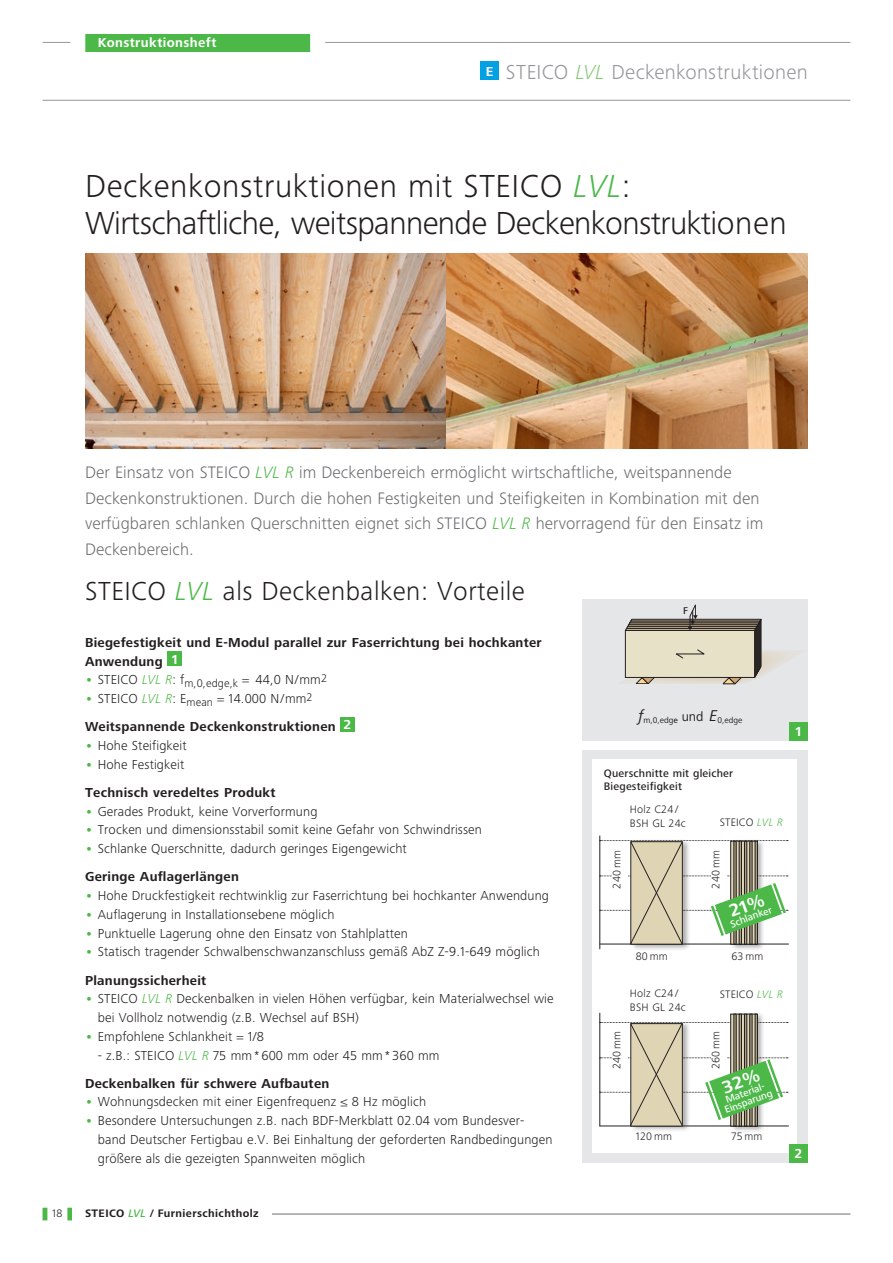
<style>
.page{position:relative;width:893px;height:1263px;background:#fff}
.page>*{position:absolute;margin:0;border:0;box-sizing:border-box;transform-origin:0 0}
.t1{font:300 33px/37.5px "Frutiger Next LTW1 G";letter-spacing:-.02em;color:#231f20}
.t2{font:300 27px "Frutiger Next LTW1 G";letter-spacing:.02em;color:#231f20}
.t3{font:300 21px "Frutiger Next LTW1 G";letter-spacing:.015em;color:#95979a}
.t4{font:300 17.25px/25.5px "Frutiger Next LTW1 G";letter-spacing:.005em;color:#6c6d70}
.t5{font:300 13.5px/28px "Frutiger Next LTW1 G";letter-spacing:.01em;color:#231f20}
.t6{font:700 13.5px/18.8px "Frutiger Next LTW1 G";letter-spacing:.02em;color:#231f20}
.t7{font:700 13.5px "Frutiger Next LTW1 G";letter-spacing:.03em;color:#fff}
.t8{font:300 11.25px/13.5px "Frutiger Next LTW1 G";letter-spacing:.02em;color:#231f20}
.t9{font:500 11.25px/13.5px "Frutiger Next LTW1 G";letter-spacing:.02em;color:#231f20}
.t10{font:700 11.25px "Frutiger Next LTW1 G";letter-spacing:.035em;color:#231f20}
.t11{font:500 10.35px/9.4px "Frutiger Next LTW1 G";color:#fff;text-align:center}
.t12{font:500 10.2px "Frutiger Next Pro";color:#231f20}
.t13{font:8.7px "Frutiger Next Pro";color:#231f20}
.s1{font-weight:700;font-size:13.5px;color:#fff}
.s2{font-style:italic;color:#88c878}
.s3{font-style:italic;color:#4cb848}
.s4{font-weight:700;color:#4cb848}
.s5{color:#4cb848}
.s6{font-weight:300}
.s7{font-weight:300;font-style:italic;color:#4cb848}
.s8{font-weight:700}
.s9{font-weight:500}
.s10{font-weight:500;font-style:italic;color:#4cb848}
</style>
<div class="page">
<div style="left:583px;top:599px;width:225px;height:142px;background:#e5e6e8"></div>
<svg style="left:624px;top:604px;width:169px;height:80px"></svg>
<div style="left:789px;top:722px;width:19px;height:19px;background:#4cb848"></div>
<div style="left:168px;top:652px;width:14px;height:14px;background:#4cb848"></div>
<div style="left:341px;top:717px;width:14px;height:14px;background:#4cb848"></div>
<img style="left:85px;top:253px;width:361px;height:196px">
<svg style="left:446px;top:253px;width:362px;height:196px"></svg>
<div style="left:583px;top:750px;width:225px;height:413px;background:#e5e6e8"></div>
<div style="left:592px;top:759px;width:205px;height:394px;background:#fff"></div>
<hr style="left:600px;top:944px;width:189px;height:1px;background:#231f20">
<hr style="left:599px;top:835px;width:1px;height:114px;background:#231f20">
<div style="left:730px;top:838px;width:36px;height:113px;background:#231f20;opacity:.35"></div>
<div style="left:630px;top:838px;width:61px;height:113px;background:#231f20;opacity:.35"></div>
<hr style="left:600px;top:1126px;width:189px;height:1px;background:#231f20">
<hr style="left:599px;top:1013px;width:1px;height:113px;background:#231f20">
<div style="left:730px;top:1011px;width:36px;height:121px;background:#231f20;opacity:.35"></div>
<svg style="left:732px;top:1016px;width:23px;height:6px"></svg>
<div style="left:739px;top:1014px;width:3px;height:112px;border:1px solid #231f20"></div>
<div style="left:744px;top:1014px;width:3px;height:112px;border:1px solid #231f20"></div>
<div style="left:749px;top:1014px;width:3px;height:112px;border:1px solid #231f20"></div>
<div style="left:755px;top:1014px;width:3px;height:112px;border:1px solid #231f20"></div>
<div style="left:630px;top:1020px;width:61px;height:113px;background:#231f20;opacity:.35"></div>
<div style="left:789px;top:1144px;width:19px;height:19px;background:#4cb848"></div>
<hr style="left:85px;top:1214px;width:765px;height:1px;background:#6c6d70">
<hr style="left:43px;top:1208px;width:4px;height:12px;background:#4cb848">
<div style="left:67px;top:1208px;width:5px;height:12px;background:#4cb848"></div>
<div style="left:72px;top:1208px;width:199px;height:12px;background:#fff"></div>
<hr style="left:43px;top:42px;width:807px;height:1px;background:#95979a">
<hr style="left:43px;top:100px;width:807px;height:1px;background:#95979a">
<div style="left:480px;top:62px;width:19px;height:18px;background:#00a1e3"></div>
<div style="left:85px;top:34px;width:225px;height:18px;background:#4cb848"></div>
<div style="left:70px;top:34px;width:15px;height:18px;background:#fff"></div>
<div style="left:310px;top:34px;width:15px;height:18px;background:#fff"></div>
<svg style="left:600px;top:840px;width:188px;height:104px"></svg>
<svg style="left:600px;top:1022px;width:188px;height:104px"></svg>
<p class="t7" style="left:98px;top:35px;width:120px">Konstruktionsheft</p>
<h3 class="t3" style="left:486px;top:60px;width:324px"><span class="s1">E</span> STEICO <span class="s2">LVL</span> Deckenkonstruktionen</h3>
<h1 class="t1" style="left:85px;top:167px;width:703px">Deckenkonstruktionen mit STEICO <span class="s3">LVL</span>:<br>Wirtschaftliche, weitspannende Deckenkonstruktionen</h1>
<p class="t4" style="left:85px;top:460px;width:680px">Der Einsatz von STEICO <span class="s3">LVL R</span> im Deckenbereich ermöglicht wirtschaftliche, weitspannende Deckenkonstruktionen. Durch die hohen Festigkeiten und Steifigkeiten in Kombination mit den verfügbaren schlanken Querschnitten eignet sich STEICO <span class="s3">LVL R</span> hervorragend für den Einsatz im Deckenbereich.</p>
<h2 class="t2" style="left:85px;top:576px;width:441px">STEICO <span class="s3">LVL</span> als Deckenbalken: Vorteile</h2>
<p class="t6" style="left:85px;top:633px;width:458px">Biegefestigkeit und E-Modul parallel zur Faserrichtung bei hochkanter<br>Anwendung <sup>1</sup></p>
<p class="t5" style="left:85px;top:666px;width:244px"><span class="s4">•</span> STEICO <span class="s3">LVL R</span>: f<sub>m,0,edge,k</sub> = 44,0 N/mm<sup>2</sup></p>
<p class="t6" style="left:85px;top:685px;width:268px;line-height:28.2px"><span class="s5">•</span> <span class="s6">STEICO</span> <span class="s7">LVL R</span><span class="s6">: E</span><sub>mean</sub> <span class="s6">= 14.000 N/mm</span><sup>2<br></sup>Weitspannende Deckenkonstruktionen <sup>2</sup></p>
<p class="t5" style="left:85px;top:731px;width:103px"><span class="s4">•</span> Hohe Steifigkeit</p>
<p class="t6" style="left:85px;top:751px;width:192px;line-height:28px"><span class="s5">•</span> <span class="s6">Hohe Festigkeit<br></span>Technisch veredeltes Produkt</p>
<p class="t5" style="left:85px;top:797px;width:234px"><span class="s4">•</span> Gerades Produkt, keine Vorverformung</p>
<p class="t5" style="left:85px;top:816px;width:398px"><span class="s4">•</span> Trocken und dimensionsstabil somit keine Gefahr von Schwindrissen</p>
<p class="t5" style="left:85px;top:835px;width:323px"><span class="s4">•</span> Schlanke Querschnitte, dadurch geringes Eigengewicht<br><span class="s8">Geringe Auflagerlängen</span></p>
<p class="t5" style="left:85px;top:881px;width:465px"><span class="s4">•</span> Hohe Druckfestigkeit rechtwinklig zur Faserrichtung bei hochkanter Anwendung</p>
<p class="t5" style="left:85px;top:900px;width:251px"><span class="s4">•</span> Auflagerung in Installationsebene möglich</p>
<p class="t5" style="left:85px;top:919px;width:324px"><span class="s4">•</span> Punktuelle Lagerung ohne den Einsatz von Stahlplatten</p>
<p class="t5" style="left:85px;top:938px;width:456px"><span class="s4">•</span> Statisch tragender Schwalbenschwanzanschluss gemäß AbZ Z-9.1-649 möglich<br><span class="s8">Planungssicherheit</span></p>
<p class="t5" style="left:98px;top:989px;width:457px;line-height:18.8px;text-indent:-13px"><span class="s4">•</span> STEICO <span class="s3">LVL R</span> Deckenbalken in vielen Höhen verfügbar, kein Materialwechsel wie bei Vollholz notwendig (z.B. Wechsel auf BSH)</p>
<p class="t5" style="left:85px;top:1022px;width:181px"><span class="s4">•</span> Empfohlene Schlankheit = 1/8</p>
<p class="t5" style="left:85px;top:1041px;width:356px;text-indent:13px">- z.B.: STEICO <span class="s3">LVL R</span> 75 mm* 600 mm oder 45 mm* 360 mm<br><span class="s8">Deckenbalken für schwere Aufbauten</span></p>
<p class="t5" style="left:85px;top:1088px;width:343px"><span class="s4">•</span> Wohnungsdecken mit einer Eigenfrequenz ≤ 8 Hz möglich</p>
<p class="t5" style="left:98px;top:1111px;width:456px;line-height:18.8px;text-indent:-13px"><span class="s4">•</span> Besondere Untersuchungen z.B. nach BDF-Merkblatt 02.04 vom Bundesver&shy;band Deutscher Fertigbau e.V. Bei Einhaltung der geforderten Randbedingungen größere als die gezeigten Spannweiten möglich</p>
<p class="t12" style="left:683px;top:604px;width:6px">F</p>
<p class="t13" style="left:639px;top:715px;width:105px"><sup>f</sup>m,0,edg<span class="s9">e</span> <sup>und</sup> <sup>E</sup>0,edge</p>
<p class="t9" style="left:604px;top:767px;width:131px">Querschnitte mit gleicher<br>Biegesteifigkeit</p>
<p class="t8" style="left:630px;top:802px;width:57px">Holz C24 /<br>BSH GL 24c</p>
<p class="t8" style="left:720px;top:816px;width:65px">STEICO <span class="s3">LVL R</span></p>
<p class="t8" style="left:610px;top:888px;width:40px;rotate:-90deg">240 mm</p>
<p class="t8" style="left:610px;top:1069px;width:40px;rotate:-90deg">240 mm</p>
<p class="t8" style="left:709px;top:888px;width:40px;rotate:-90deg">240 mm</p>
<p class="t11" style="left:729px;top:920px;width:45px;rotate:-20deg">Schlanker</p>
<p class="t8" style="left:731px;top:950px;width:34px">63 mm</p>
<p class="t8" style="left:636px;top:950px;width:34px">80 mm</p>
<p class="t8" style="left:630px;top:987px;width:57px">Holz C24 /<br>BSH GL 24c</p>
<p class="t8" style="left:720px;top:987px;width:65px">STEICO <span class="s3">LVL R</span></p>
<p class="t8" style="left:709px;top:1069px;width:40px;rotate:-90deg">260 mm</p>
<p class="t8" style="left:636px;top:1130px;width:38px">120 mm</p>
<p class="t11" style="left:720px;top:1097px;width:52px;rotate:-20deg">Material-<br>Einsparung</p>
<p class="t8" style="left:731px;top:1130px;width:33px">75 mm</p>
<p class="t7" style="left:795px;top:724px;width:8px">1</p>
<p class="t7" style="left:795px;top:1146px;width:9px">2</p>
<p class="t8" style="left:52px;top:1207px;width:12px">18</p>
<p class="t10" style="left:85px;top:1207px;width:175px">STEICO <span class="s10">LVL</span> / Furnierschichtholz</p>
</div>
